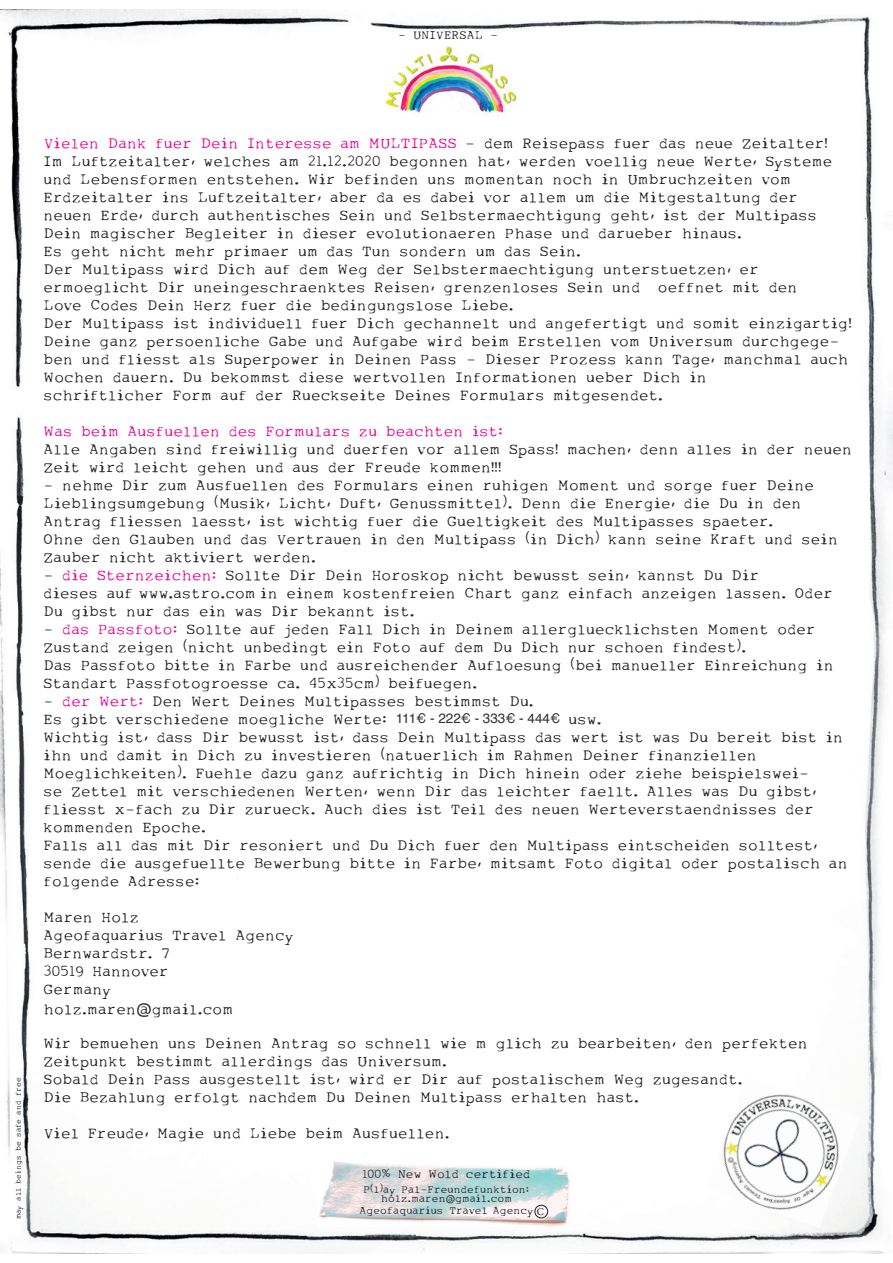
<style>
.page{position:relative;width:893px;height:1263px;background:#fff}
.page>*{position:absolute;margin:0;border:0;box-sizing:border-box;transform-origin:0 0}
.t1{font:15px/18px "My type of font";color:#231f20}
.t2{font:15px "My type of font";color:#ed028c}
.t3{font:12px "My type of font";color:#231f20}
.t4{font:10.5px/9px "My type of font";color:#231f20;text-align:center}
.t5{font:7.5px "My type of font";color:#231f20}
.s1{color:#ed028c}
.s2{font-family:"Helvetica";font-size:13.5px;color:#312f30}
.s3{font-size:9px}
.s4{font-family:"Minion Pro"}
</style>
<div class="page">
<img style="left:0;top:9px;width:893px;height:1244px">
<img style="left:362px;top:43px;width:180px;height:82px">
<img style="left:317px;top:1156px;width:254px;height:70px">
<div style="left:535px;top:1205px;width:13px;height:13px;border:1px solid #231f20;border-radius:50%"></div>
<img style="left:707px;top:1077px;width:153px;height:151px">
<p class="t3" style="left:398px;top:27px;width:102px">- UNIVERSAL -</p>
<p class="t5" style="left:14px;top:1219px;width:143px;rotate:-90deg">may all beings be safe and free</p>
<p class="t1" style="left:44px;top:134px;width:810px"><span class="s1">Vielen Dank fuer Dein Interesse am MULTIPASS</span> - dem Reisepass fuer das neue Zeitalter!<br>Im Luftzeitalter, welches am 21.12.2020 begonnen hat, werden voellig neue Werte, Systeme und Lebensformen entstehen. Wir befinden uns momentan noch in Umbruchzeiten vom Erdzeitalter ins Luftzeitalter, aber da es dabei vor allem um die Mitgestaltung der<br>neuen Erde, durch authentisches Sein und Selbstermaechtigung geht, ist der Multipass Dein magischer Begleiter in dieser evolutionaeren Phase und darueber hinaus.<br>Es geht nicht mehr primaer um das Tun sondern um das Sein.<br>Der Multipass wird Dich auf dem Weg der Selbstermaechtigung unterstuetzen, er ermoeglicht Dir uneingeschraenktes Reisen, grenzenloses Sein und öoeffnet mit den<br>Love Codes Dein Herz fuer die bedingungslose Liebe.<br>Der Multipass ist individuell fuer Dich gechannelt und angefertigt und somit einzigartig!<br>Deine ganz persoenliche Gabe und Aufgabe wird beim Erstellen vom Universum durchgege&shy;ben und fliesst als Superpower in Deinen Passß- Dieser Prozess kann Tage, manchmal auch Wochen dauern. Du bekommst diese wertvollen Informationen ueber Dich in<br>schriftlicher Form auf der Rueckseite Deines Formulars mitgesendet.</p>
<p class="t2" style="left:44px;top:422px;width:461px">Was beim Ausfuellen des Formulars zu beachten ist:</p>
<p class="t1" style="left:44px;top:440px;width:810px">Alle Angaben sind freiwillig und duerfen vor allem Spass! machen, denn alles in der neuen<br>Zeit wird leicht gehen und aus der Freude kommen!!!</p>
<p class="t1" style="left:44px;top:476px;width:796px">- nehme Dir zum Ausfuellen des Formulars einen ruhigen Moment und sorge fuer Deine Lieblingsumgebung (Musik, Licht, Duft, Genussmittel). Denn die Energie, die Du in den Antrag fliessen laesst, ist wichtig fuer die Gueltigkeit des Multipasses spaeter.<br>Ohne den Glauben und das Vertrauen in den Multipass (in Dich) kann seine Kraft und sein Zauber nicht aktiviert werden.</p>
<p class="t1" style="left:44px;top:566px;width:791px">- <span class="s1">die Sternzeichen:</span> Sollte Dir Dein Horoskop nicht bewusst sein, kannst Du Dir<br>dieses auf www.astro.com in einem kostenfreien Chart ganz einfach anzeigen lassen. Oder<br>Du gibst nur das ein was Dir bekannt ist.</p>
<p class="t1" style="left:44px;top:620px;width:792px">- <span class="s1">das Passfoto:</span> Sollte auf jeden Fall Dich in Deinem allergluecklichsten Moment oder Zustand zeigen (nicht unbedingt ein Foto auf dem Du Dich nur schoen findest).<br>Das Passfoto bitte in Farbe und ausreichender Aufloesung (bei manueller Einreichung in Standart Passfotogroesse ca. 45x35cm) beifuegen.</p>
<p class="t1" style="left:44px;top:692px;width:806px">- <span class="s1">der Wert:</span> Den Wert Deines Multipasses bestimmst Du.<br>Es gibt verschiedene moegliche Werte: <span class="s2">111€ - 222€ - 333€ - 444€</span> usw.<br>Wichtig ist, dassßDir bewusst ist, dass Dein Multipass das wert ist was Du bereit bist in ihn und damit in Dich zu investieren (natuerlich im Rahmen Deiner finanziellen Moeglichkeiten). Fuehle dazu ganz aufrichtig in Dich hinein oder ziehe beispielswei-<br>se Zettel mit verschiedenen Werten, wenn Dir das leichter faellt. Alles was Du gibst, fliesst x-fach zu Dir zurueck. Auch dies ist Teil des neuen Werteverstaendnisses der kommenden Epoche.<br>Falls all das mit Dir resoniert und Du Dich fuer den Multipass eintscheiden solltest, sende die ausgefuellte Bewerbung bitte in Farbe, mitsamt Foto digital oder postalisch an folgende Adresse:</p>
<p class="t1" style="left:44px;top:908px;width:252px">Maren Holz<br>Ageofaquarius Travel Agency<br>Bernwardstr. 7<br>30519 Hannover<br>Germany</p>
<p class="t1" style="left:44px;top:1034px;width:766px">Wir bemuehen uns Deinen Antrag so schnell wie möglich zu bearbeiten, den perfekten Zeitpunkt bestimmt allerdings das Universum.<br>Sobald Dein Pass ausgestellt ist, wird er Dir auf postalischem Weg zugesandt.<br>Die Bezahlung erfolgt nachdem Du Deinen Multipass erhalten hast.</p>
<p class="t1" style="left:44px;top:1124px;width:408px">Viel Freude, Magie und Liebe beim Ausfuellen.</p>
<p class="t1" style="left:44px;top:1000px;width:191px">holz.maren@gmail.com</p>
<p class="t3" style="left:362px;top:1166px;width:170px">100% New Wold certified</p>
<p class="t4" style="left:363px;top:1185px;width:168px">P(l)ay Pal-Freundefunktion: holz.maren<span class="s3">@</span>gmail.com</p>
<p class="t4" style="left:359px;top:1206px;width:186px">Ageofaquarius Travel Agency <span class="s4">C</span></p>
</div>
